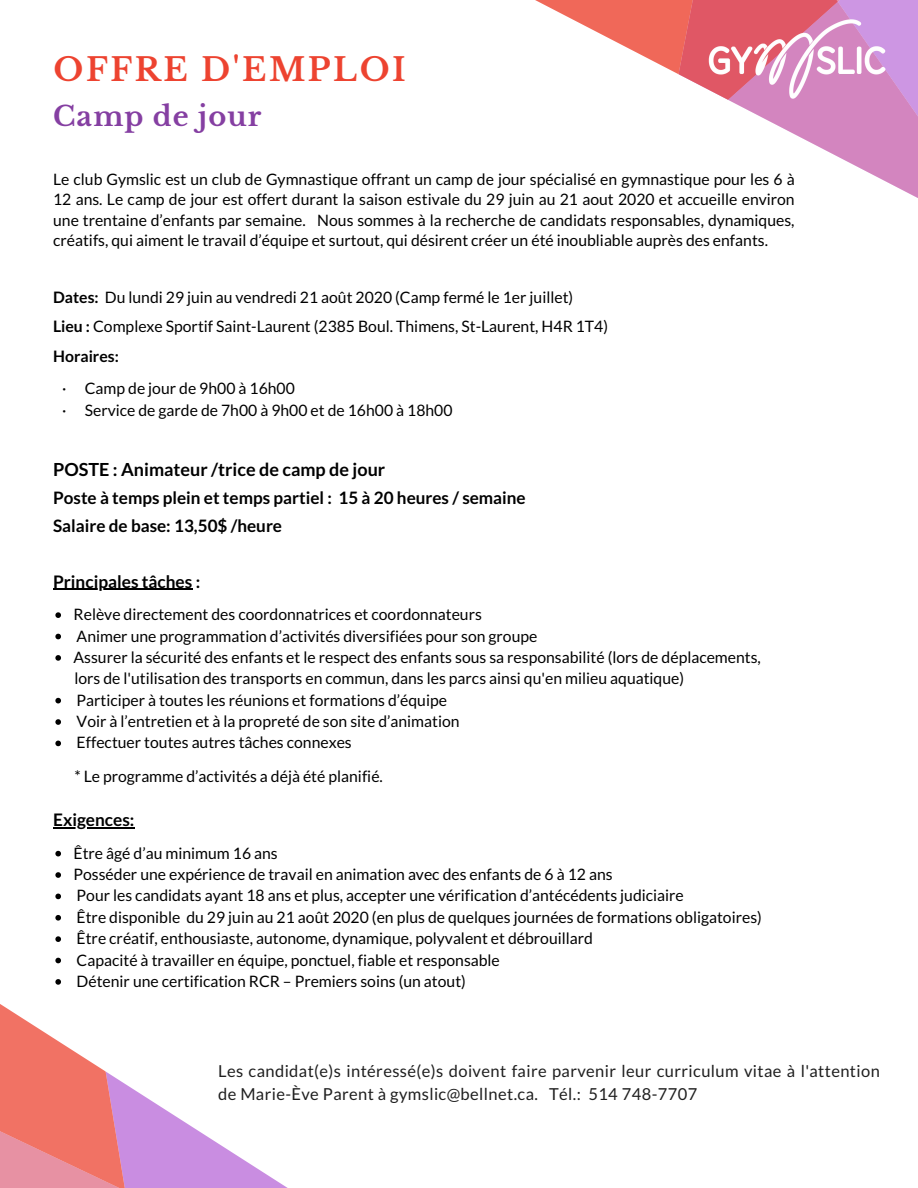
<style>
.page{position:relative;width:918px;height:1188px;background:#fff}
.page>*{position:absolute;margin:0;border:0;box-sizing:border-box;transform-origin:0 0}
.t1{font:700 31.8px "Libre Baskerville";letter-spacing:.08em;color:#ed4330}
.t2{font:700 27.3px "Libre Baskerville";letter-spacing:.04em;color:#853fa2}
.t3{font:700 18px "Lato";color:#000}
.t4{font:700 17.25px "Lato";color:#000}
.t5{font:700 17.1px/28.2px "Lato";color:#000}
.t6{font:16.5px/22.2px "Lato";letter-spacing:.025em;color:#1f1f1f}
.t7{font:15.75px/21.3px "Lato";color:#000}
.s1{font-weight:700}
</style>
<div class="page">
<svg style="left:535px;top:0;width:383px;height:198px"></svg>
<svg style="left:0;top:1004px;width:288px;height:184px"></svg>
<img style="left:693px;top:8px;width:210px;height:106px">
<svg style="left:55px;top:612px;width:6px;height:6px"></svg>
<svg style="left:55px;top:634px;width:6px;height:5px"></svg>
<svg style="left:55px;top:655px;width:6px;height:6px"></svg>
<svg style="left:55px;top:698px;width:6px;height:5px"></svg>
<svg style="left:55px;top:719px;width:6px;height:6px"></svg>
<svg style="left:55px;top:741px;width:6px;height:5px"></svg>
<svg style="left:55px;top:851px;width:6px;height:5px"></svg>
<svg style="left:55px;top:872px;width:6px;height:6px"></svg>
<svg style="left:55px;top:894px;width:6px;height:5px"></svg>
<svg style="left:55px;top:915px;width:6px;height:6px"></svg>
<svg style="left:55px;top:936px;width:6px;height:6px"></svg>
<svg style="left:55px;top:958px;width:6px;height:5px"></svg>
<svg style="left:55px;top:979px;width:6px;height:6px"></svg>
<hr style="left:53px;top:589px;width:139px;height:1px;background:#000">
<hr style="left:53px;top:827px;width:81px;height:1px;background:#000">
<h1 class="t1" style="left:54px;top:50px;width:354px">OFFRE D'EMPLOI</h1>
<h2 class="t2" style="left:53px;top:100px;width:210px">Camp de jour</h2>
<p class="t7" style="left:53px;top:169px;width:743px;line-height:20.2px;text-align:justify">Le club Gymslic est un club de Gymnastique offrant un camp de jour spécialisé en gymnastique pour les 6 à 12 ans. Le camp de jour est offert durant la saison estivale du 29 juin au 21 aout 2020 et accueille environ une trentaine d’enfants par semaine. Nous sommes à la recherche de candidats responsables, dynamiques, créatifs, qui aiment le travail d’équipe et surtout, qui désirent créer un été inoubliable auprès des enfants.</p>
<p class="t7" style="left:53px;top:283px;width:556px;line-height:29.2px"><span class="s1">Dates:</span> Du lundi 29 juin au vendredi 21 août 2020 (Camp fermé le 1er juillet)<br><span class="s1">Lieu :</span> Complexe Sportif Saint-Laurent (2385 Boul. Thimens, St-Laurent, H4R 1T4)<br><span class="s1">Horaires:</span></p>
<p class="t7" style="left:62px;top:378px;width:392px">· Camp de jour de 9h00 à 16h00<br>· Service de garde de 7h00 à 9h00 et de 16h00 à 18h00</p>
<p class="t3" style="left:53px;top:458px;width:334px">POSTE : Animateur /trice de camp de jour</p>
<p class="t5" style="left:53px;top:484px;width:474px">Poste à temps plein et temps partiel : 15 à 20 heures / semaine<br>Salaire de base: 13,50$ /heure</p>
<p class="t4" style="left:53px;top:571px;width:149px">Principales tâches :</p>
<p class="t7" style="left:74px;top:603px;width:689px">Relève directement des coordonnatrices et coordonnateurs<br>Animer une programmation d’activités diversifiées pour son groupe<br>Assurer la sécurité des enfants et le respect des enfants sous sa responsabilité (lors de déplacements,</p>
<p class="t7" style="left:77px;top:689px;width:385px">Participer à toutes les réunions et formations d’équipe<br>Voir à l’entretien et à la propreté de son site d’animation<br>Effectuer toutes autres tâches connexes</p>
<p class="t7" style="left:74px;top:668px;width:611px">lors de l'utilisation des transports en commun, dans les parcs ainsi qu'en milieu aquatique)</p>
<p class="t7" style="left:74px;top:765px;width:310px">* Le programme d’activités a déjà été planifié.</p>
<p class="t4" style="left:53px;top:809px;width:83px">Exigences:</p>
<p class="t7" style="left:74px;top:842px;width:690px">Être âgé d’au minimum 16 ans<br>Posséder une expérience de travail en animation avec des enfants de 6 à 12 ans<br>Pour les candidats ayant 18 ans et plus, accepter une vérification d’antécédents judiciaire<br>Être disponible du 29 juin au 21 août 2020 (en plus de quelques journées de formations obligatoires)<br>Être créatif, enthousiaste, autonome, dynamique, polyvalent et débrouillard<br>Capacité à travailler en équipe, ponctuel, fiable et responsable<br>Détenir une certification RCR – Premiers soins (un atout)</p>
<p class="t6" style="left:218px;top:1060px;width:663px">Les candidat(e)s intéressé(e)s doivent faire parvenir leur curriculum vitae à l'attention de Marie-Ève Parent à gymslic@bellnet.ca. Tél.: 514 748-7707</p>
</div>
